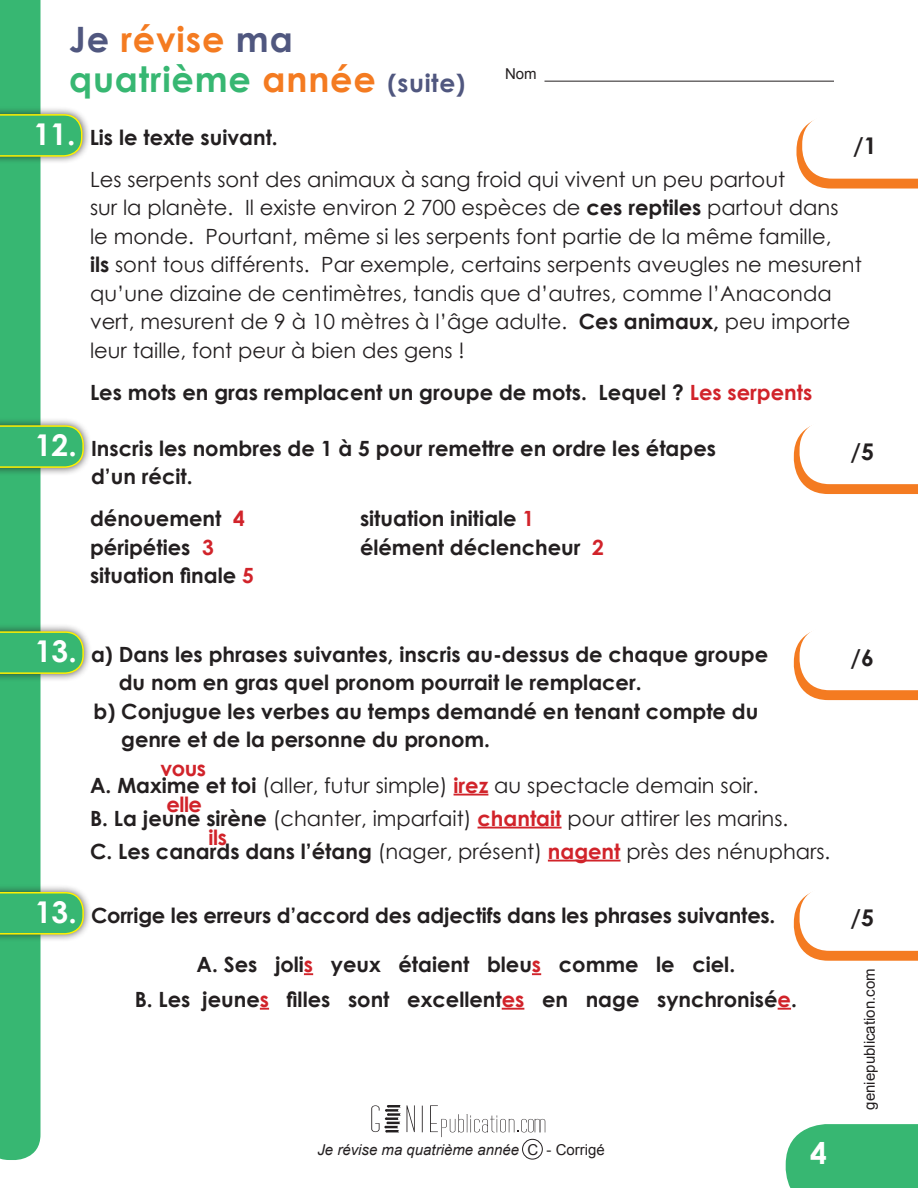
<style>
.page{position:relative;width:918px;height:1188px;background:#fff}
.page>*{position:absolute;margin:0;border:0;box-sizing:border-box;transform-origin:0 0}
.t1{font:700 34.95px/39.3px "Century Gothic";letter-spacing:.025em;color:#f47b21}
.t2{font:700 30px "Century Gothic";color:#fff}
.t3{font:700 22.95px "Century Gothic";color:#231f20}
.t4{font:21px/28.5px "Century Gothic";color:#231f20}
.t5{font:700 21px/28.5px "Century Gothic";color:#231f20}
.t6{font:700 21px/35.8px "Century Gothic";letter-spacing:-.02em;color:#d1232a}
.t7{font:italic 15px "Arial";color:#231f20}
.t8{font:15px "Arial";color:#231f20}
.s1{color:#50577f}
.s2{color:#37b772}
.s3{font-size:24.9px;color:#50577f}
.s4{font-size:30px;color:#fff}
.s5{font-weight:700}
.s6{color:#d1232a}
.s7{font-weight:700;color:#d1232a}
.s8{font-style:normal}
</style>
<div class="page">
<svg style="left:407px;top:1105px;width:8px;height:27px"></svg>
<svg style="left:422px;top:1106px;width:1px;height:26px"></svg>
<svg style="left:430px;top:1105px;width:115px;height:32px"></svg>
<svg style="left:371px;top:1105px;width:30px;height:27px"></svg>
<div style="left:522px;top:1139px;width:21px;height:20px;border:1px solid #231f20;border-radius:50%"></div>
<hr style="left:544px;top:81px;width:290px;height:1px;background:#231f20">
<div style="left:0;top:0;width:40px;height:1160px;background:#37b772"></div>
<div style="left:0;top:106px;width:90px;height:59px;background:#231f20;opacity:.75"></div>
<svg style="left:0;top:114px;width:82px;height:43px;background:#4cbb6c"></svg>
<svg style="left:796px;top:120px;width:122px;height:69px"></svg>
<div style="left:0;top:417px;width:92px;height:59px;background:#231f20;opacity:.75"></div>
<svg style="left:0;top:425px;width:84px;height:43px;background:#4dbc6c"></svg>
<svg style="left:794px;top:425px;width:124px;height:69px"></svg>
<div style="left:0;top:623px;width:92px;height:59px;background:#231f20;opacity:.75"></div>
<svg style="left:0;top:631px;width:84px;height:43px;background:#4dbc6c"></svg>
<svg style="left:794px;top:631px;width:124px;height:69px"></svg>
<div style="left:0;top:884px;width:92px;height:59px;background:#231f20;opacity:.75"></div>
<svg style="left:0;top:892px;width:84px;height:43px;background:#4dbc6c"></svg>
<svg style="left:794px;top:892px;width:124px;height:69px"></svg>
<hr style="left:454px;top:794px;width:34px;height:2px;background:#d1232a">
<hr style="left:478px;top:827px;width:84px;height:2px;background:#d1232a">
<hr style="left:548px;top:860px;width:73px;height:2px;background:#d1232a">
<svg style="left:304px;top:973px;width:9px;height:2px"></svg>
<svg style="left:532px;top:973px;width:9px;height:2px"></svg>
<svg style="left:260px;top:1008px;width:9px;height:2px"></svg>
<hr style="left:502px;top:1008px;width:22px;height:2px;background:#d1232a">
<svg style="left:778px;top:1008px;width:13px;height:2px"></svg>
<div style="left:786px;top:1124px;width:132px;height:64px;background:#37b772"></div>
<h1 class="t1" style="left:69px;top:18px;width:398px"><span class="s1">Je</span> révise <span class="s1">ma </span><span class="s2">quatrième</span> année <span class="s3">(suite)</span></h1>
<p class="t5" style="left:33px;top:122px;width:246px"><span class="s4">11.</span> Lis le texte suivant.</p>
<p class="t8" style="left:505px;top:64px;width:33px">Nom</p>
<p class="t3" style="left:853px;top:128px;width:25px">/1</p>
<p class="t4" style="left:90px;top:164px;width:773px">Les serpents sont des animaux à sang froid qui vivent un peu partout<br>sur la planète. Il existe environ 2 700 espèces de <span class="s5">ces reptiles</span> partout dans<br>le monde. Pourtant, même si les serpents font partie de la même famille,<br><span class="s5">ils</span> sont tous différents. Par exemple, certains serpents aveugles ne mesurent qu’une dizaine de centimètres, tandis que d’autres, comme l’Anaconda vert, mesurent de 9 à 10 mètres à l’âge adulte. <span class="s5">Ces animaux,</span> peu importe leur taille, font peur à bien des gens !</p>
<p class="t5" style="left:90px;top:377px;width:724px">Les mots en gras remplacent un groupe de mots. Lequel ? <span class="s6">Les serpents</span></p>
<p class="t5" style="left:91px;top:433px;width:626px;text-indent:-56px"><span class="s4">12.</span> Inscris les nombres de 1 à 5 pour remettre en ordre les étapes d’un récit.</p>
<p class="t3" style="left:850px;top:434px;width:25px">/5</p>
<p class="t5" style="left:90px;top:503px;width:156px">dénouement <span class="s6">4</span></p>
<p class="t5" style="left:360px;top:503px;width:176px">situation initiale <span class="s6">1</span></p>
<p class="t5" style="left:90px;top:532px;width:125px">péripéties <span class="s6">3</span></p>
<p class="t5" style="left:360px;top:532px;width:246px">élément déclencheur <span class="s6">2</span></p>
<p class="t5" style="left:90px;top:560px;width:165px">situation finale <span class="s6">5</span></p>
<p class="t5" style="left:35px;top:639px;width:735px"><span class="s4">13.</span> a) Dans les phrases suivantes, inscris au-dessus de chaque groupe</p>
<p class="t5" style="left:119px;top:668px;width:524px">du nom en gras quel pronom pourrait le remplacer.</p>
<p class="t5" style="left:94px;top:696px;width:666px">b) Conjugue les verbes au temps demandé en tenant compte du</p>
<p class="t5" style="left:121px;top:725px;width:370px">genre et de la personne du pronom.</p>
<p class="t6" style="left:160px;top:750px;width:47px">vous elle</p>
<p class="t4" style="left:90px;top:768px;width:742px;line-height:33px"><span class="s5">A. Maxime et toi</span> (aller, futur simple) <span class="s7">irez</span> au spectacle demain soir.<br><span class="s5">B. La jeune sirène</span> (chanter, imparfait) <span class="s7">chantait</span> pour attirer les marins.<br><span class="s5">C. Les canards dans l’étang</span> (nager, présent) <span class="s7">nagent</span> près des nénuphars.</p>
<p class="t6" style="left:209px;top:819px;width:20px">ils</p>
<p class="t3" style="left:850px;top:640px;width:25px">/6</p>
<p class="t5" style="left:35px;top:900px;width:742px"><span class="s4">13.</span> Corrige les erreurs d’accord des adjectifs dans les phrases suivantes.</p>
<p class="t3" style="left:850px;top:900px;width:25px">/5</p>
<p class="t5" style="left:135px;top:946px;width:664px;line-height:34.5px;text-align:center">A. Ses joli<span class="s6">s</span> yeux étaient bleu<span class="s6">s</span> comme le ciel.<br>B. Les jeune<span class="s6">s</span> filles sont excellent<span class="s6">es</span> en nage synchronisé<span class="s6">e</span>.</p>
<p class="t7" style="left:317px;top:1140px;width:289px">Je révise ma quatrième année <span class="s8">C - Corrigé</span></p>
<h2 class="t2" style="left:810px;top:1131px;width:18px">4</h2>
<p class="t8" style="left:860px;top:1110px;width:142px;rotate:-90deg">geniepublication.com</p>
</div>
